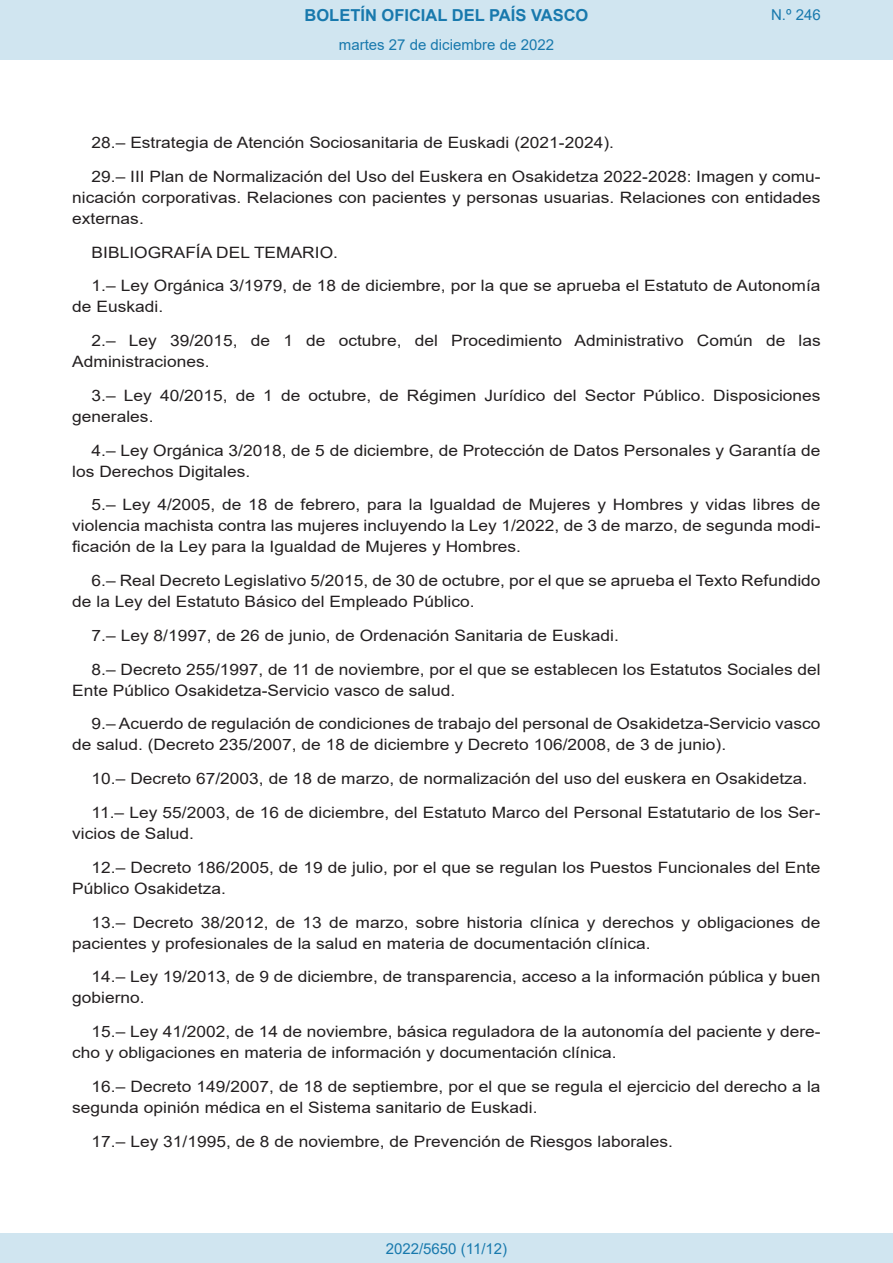
<style>
.page{position:relative;width:893px;height:1263px;background:#fff}
.page>*{position:absolute;margin:0;border:0;box-sizing:border-box;transform-origin:0 0}
.t1{font:700 16.5px "Arial";color:#1879ad}
.BOPVDetalle{font:15.6px/21px "Arial";color:#231f20;scale:1.11 1}
.Paginacion_Centro{font:15px "Arial";color:#1879ad}
</style>
<div class="page">
<div style="left:0;top:0;width:893px;height:60px;background:#d0e5f0"></div>
<div style="left:0;top:1233px;width:893px;height:30px;background:#d0e5f0"></div>
<p class="t1" style="left:305px;top:3px;width:285px">BOLETÍN OFICIAL DEL PAÍS VASCO</p>
<p class="Paginacion_Centro" style="left:339px;top:35px;width:217px">martes 27 de diciembre de 2022</p>
<p class="Paginacion_Centro" style="left:771px;top:5px;width:51px">N.º 246</p>
<p class="BOPVDetalle" style="left:92px;top:132px;width:472px">28.– Estrategia de Atención Sociosanitaria de Euskadi (2021-2024).</p>
<p class="BOPVDetalle" style="left:72px;top:166px;width:676px;text-align:justify;text-indent:19px">29.– III Plan de Normalización del Uso del Euskera en Osakidetza 2022-2028: Imagen y comu&shy;nicación corporativas. Relaciones con pacientes y personas usuarias. Relaciones con entidades externas.</p>
<p class="BOPVDetalle" style="left:92px;top:242px;width:223px">BIBLIOGRAFÍA DEL TEMARIO.</p>
<p class="BOPVDetalle" style="left:72px;top:275px;width:676px;text-indent:19px">1.– Ley Orgánica 3/1979, de 18 de diciembre, por la que se aprueba el Estatuto de Autonomía de Euskadi.</p>
<p class="BOPVDetalle" style="left:72px;top:330px;width:676px;text-indent:19px">2.– Ley 39/2015, de 1 de octubre, del Procedimiento Administrativo Común de las<br>Administraciones.</p>
<p class="BOPVDetalle" style="left:72px;top:385px;width:676px;text-indent:19px">3.– Ley 40/2015, de 1 de octubre, de Régimen Jurídico del Sector Público. Disposiciones generales.</p>
<p class="BOPVDetalle" style="left:72px;top:440px;width:676px;text-indent:19px">4.– Ley Orgánica 3/2018, de 5 de diciembre, de Protección de Datos Personales y Garantía de los Derechos Digitales.</p>
<p class="BOPVDetalle" style="left:72px;top:494px;width:676px;text-align:justify;text-indent:19px">5.– Ley 4/2005, de 18 de febrero, para la Igualdad de Mujeres y Hombres y vidas libres de violencia machista contra las mujeres incluyendo la Ley 1/2022, de 3 de marzo, de segunda modi&shy;ficación de la Ley para la Igualdad de Mujeres y Hombres.</p>
<p class="BOPVDetalle" style="left:72px;top:570px;width:676px;text-indent:19px">6.– Real Decreto Legislativo 5/2015, de 30 de octubre, por el que se aprueba el Texto Refundido de la Ley del Estatuto Básico del Empleado Público.</p>
<p class="BOPVDetalle" style="left:92px;top:625px;width:476px">7.– Ley 8/1997, de 26 de junio, de Ordenación Sanitaria de Euskadi.</p>
<p class="BOPVDetalle" style="left:72px;top:659px;width:676px;text-indent:19px">8.– Decreto 255/1997, de 11 de noviembre, por el que se establecen los Estatutos Sociales del<br>Ente Público Osakidetza-Servicio vasco de salud.</p>
<p class="BOPVDetalle" style="left:72px;top:713px;width:676px;text-indent:19px">9.– Acuerdo de regulación de condiciones de trabajo del personal de Osakidetza-Servicio vasco de salud. (Decreto 235/2007, de 18 de diciembre y Decreto 106/2008, de 3 de junio).</p>
<p class="BOPVDetalle" style="left:92px;top:768px;width:646px">10.– Decreto 67/2003, de 18 de marzo, de normalización del uso del euskera en Osakidetza.</p>
<p class="BOPVDetalle" style="left:72px;top:802px;width:676px;text-indent:19px">11.– Ley 55/2003, de 16 de diciembre, del Estatuto Marco del Personal Estatutario de los Ser&shy;vicios de Salud.</p>
<p class="BOPVDetalle" style="left:72px;top:857px;width:676px;text-indent:19px">12.– Decreto 186/2005, de 19 de julio, por el que se regulan los Puestos Funcionales del Ente<br>Público Osakidetza.</p>
<p class="BOPVDetalle" style="left:72px;top:911px;width:676px;text-indent:19px">13.– Decreto 38/2012, de 13 de marzo, sobre historia clínica y derechos y obligaciones de pacientes y profesionales de la salud en materia de documentación clínica.</p>
<p class="BOPVDetalle" style="left:72px;top:966px;width:676px;text-indent:19px">14.– Ley 19/2013, de 9 de diciembre, de transparencia, acceso a la información pública y buen gobierno.</p>
<p class="BOPVDetalle" style="left:72px;top:1021px;width:676px;text-indent:19px">15.– Ley 41/2002, de 14 de noviembre, básica reguladora de la autonomía del paciente y dere&shy;cho y obligaciones en materia de información y documentación clínica.</p>
<p class="BOPVDetalle" style="left:72px;top:1076px;width:676px;text-indent:19px">16.– Decreto 149/2007, de 18 de septiembre, por el que se regula el ejercicio del derecho a la segunda opinión médica en el Sistema sanitario de Euskadi.</p>
<p class="BOPVDetalle" style="left:92px;top:1130px;width:525px">17.– Ley 31/1995, de 8 de noviembre, de Prevención de Riesgos laborales.</p>
<p class="Paginacion_Centro" style="left:386px;top:1238px;width:123px">2022/5650 (11/12)</p>
</div>
